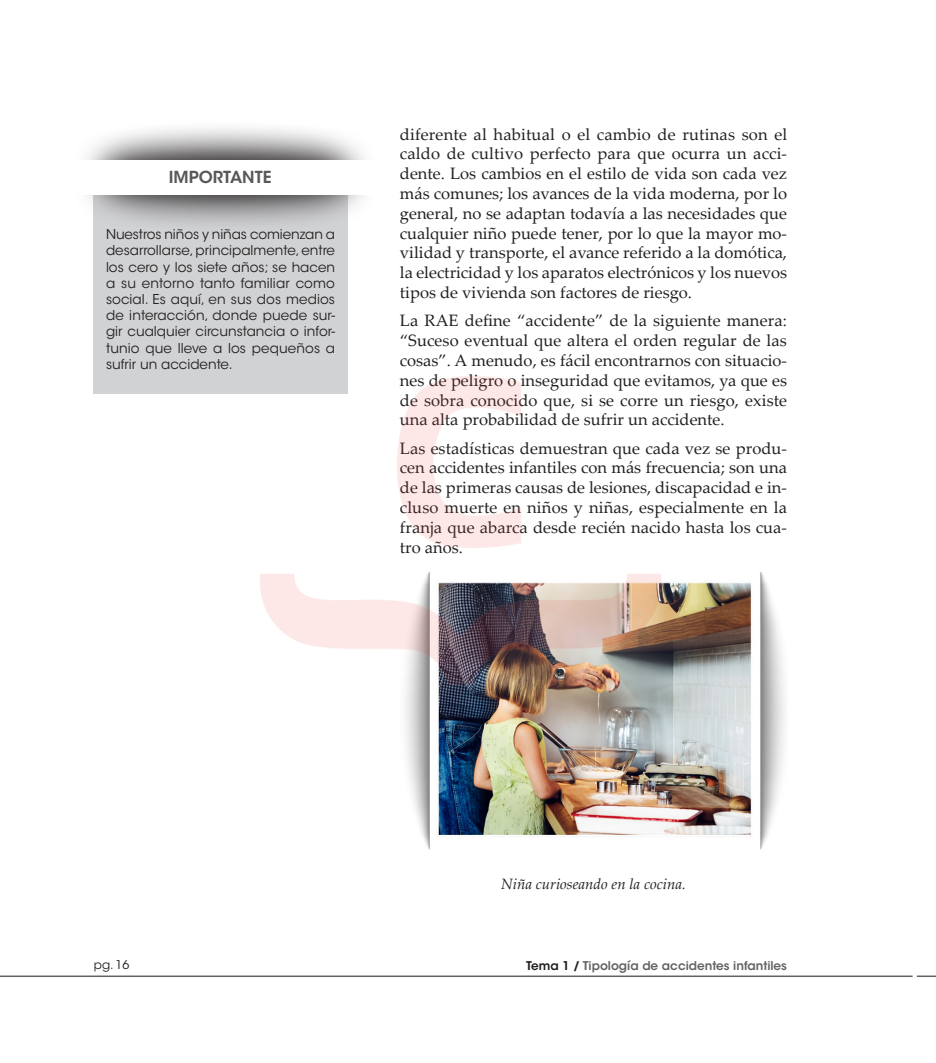
<style>
.page{position:relative;width:936px;height:1063px;background:#fff}
.page>*{position:absolute;margin:0;border:0;box-sizing:border-box;transform-origin:0 0}
.comun{font:16.5px/19.8px "Palatino Linotype";color:#231f20;text-align:justify}
.TOME_NOTA_titulo{font:600 16.5px "ITC Avant Garde Std";color:#57585a}
.pie{font:italic 15px "Palatino Linotype";color:#231f20}
.TOME_NOTA_texto{font:13.5px/16.2px "ITC Avant Garde Std";color:#231f20;text-align:justify}
.t1{font:600 12px "ITC Avant Garde Std";color:#636366}
.t2{font:12px "ITC Avant Garde Std";color:#231f20}
.s1{color:#231f20}
</style>
<div class="page">
<svg style="left:916px;top:976px;width:19px;height:1px"></svg>
<hr style="left:0;top:976px;width:912px;height:1px;background:#636366">
<img style="left:408px;top:572px;width:377px;height:278px">
<div style="left:93px;top:182px;width:255px;height:212px;background:#d1d2d4"></div>
<svg style="left:86px;top:128px;width:278px;height:95px"></svg>
<div style="left:53px;top:160px;width:334px;height:35px;background:#fff"></div>
<img style="left:260px;top:376px;width:442px;height:389px">
<p class="TOME_NOTA_titulo" style="left:169px;top:167px;width:104px">IMPORTANTE</p>
<p class="TOME_NOTA_texto" style="left:106px;top:226px;width:231px">Nuestros niños y niñas comienzan a desarrollarse, principalmente, entre los cero y los siete años; se hacen a su entorno tanto familiar como social. Es aquí, en sus dos medios de interacción, donde puede sur&shy;gir cualquier circunstancia o infor&shy;tunio que lleve a los pequeños a sufrir un accidente.</p>
<p class="comun" style="left:400px;top:123px;width:389px">diferente al habitual o el cambio de rutinas son el caldo de cultivo perfecto para que ocurra un acci&shy;dente. Los cambios en el estilo de vida son cada vez más comunes; los avances de la vida moderna, por lo general, no se adaptan todavía a las necesidades que cualquier niño puede tener, por lo que la mayor mo&shy;vilidad y transporte, el avance referido a la domótica, la electricidad y los aparatos electrónicos y los nuevos tipos de vivienda son factores de riesgo.</p>
<p class="comun" style="left:400px;top:310px;width:389px">La RAE define “accidente” de la siguiente manera: “Suceso eventual que altera el orden regular de las cosas”. A menudo, es fácil encontrarnos con situacio&shy;nes de peligro o inseguridad que evitamos, ya que es de sobra conocido que, si se corre un riesgo, existe una alta probabilidad de sufrir un accidente.</p>
<p class="comun" style="left:400px;top:437px;width:388px">Las estadísticas demuestran que cada vez se produ&shy;cen accidentes infantiles con más frecuencia; son una de las primeras causas de lesiones, discapacidad e in&shy;cluso muerte en niños y niñas, especialmente en la franja que abarca desde recién nacido hasta los cua&shy;tro años.</p>
<p class="pie" style="left:501px;top:873px;width:186px">Niña curioseando en la cocina.</p>
<p class="t2" style="left:94px;top:957px;width:37px">pg. 16</p>
<p class="t1" style="left:526px;top:958px;width:262px"><span class="s1">Tema 1 /</span> Tipología de accidentes infantiles</p>
</div>
